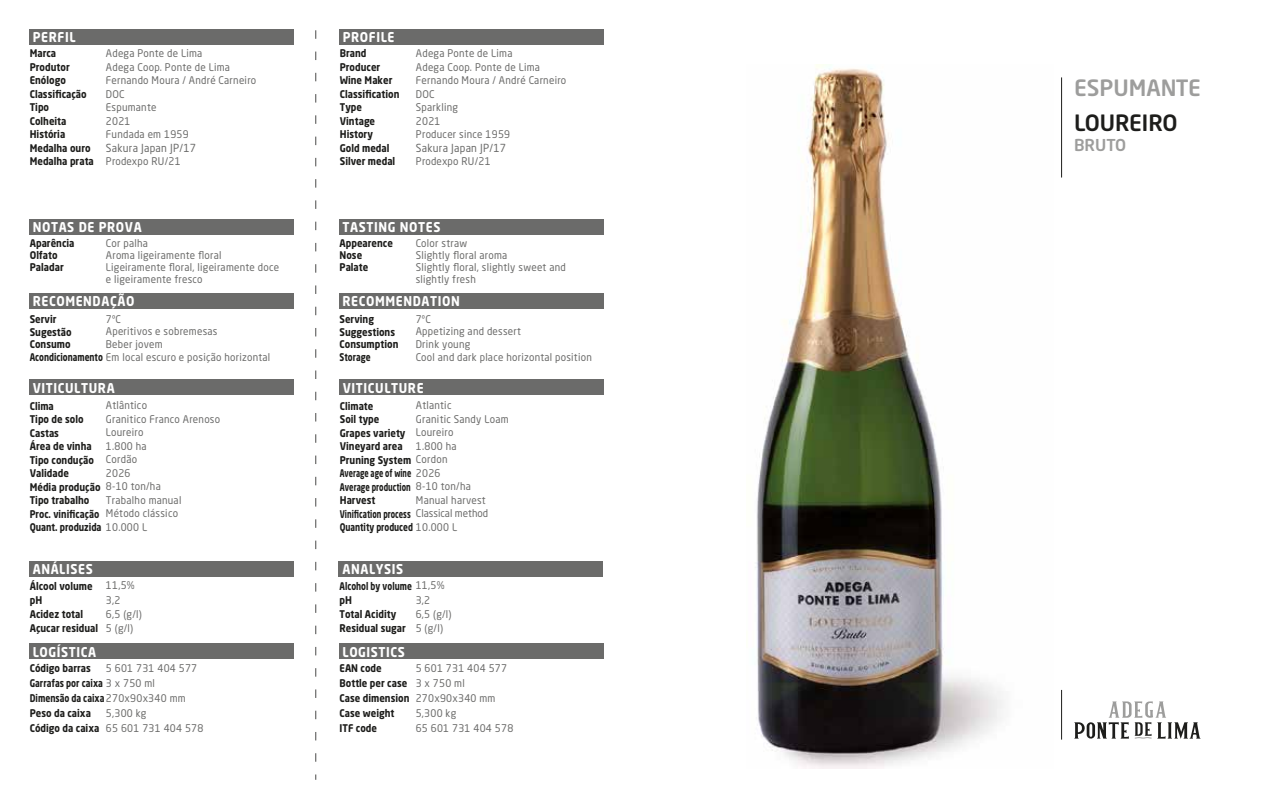
<style>
.page{position:relative;width:1263px;height:808px;background:#fff}
.page>*{position:absolute;margin:0;border:0;box-sizing:border-box;transform-origin:0 0}
.t1{font:500 22.2px "Neo Sans Std";color:#9d9d9c}
.t2{font:500 22.2px "Neo Sans Std";color:#1d1d1b}
.t3{font:500 16.2px "Neo Sans Std";color:#9d9d9c}
.t4{font:700 13.35px "Neo Sans Std";letter-spacing:.05em;color:#fff;scale:.9 1}
.t5{font:10.95px "Neo Sans Std";letter-spacing:.025em;color:#6b6b6a;scale:.94 1}
.t6{font:10.5px/13.5px "Neo Sans Std";letter-spacing:.025em;color:#6b6b6a;scale:.94 1}
.t7{font:700 10.5px/13.5px "Neo Sans Std";color:#1d1d1b;scale:.9 1}
.t8{font:700 10.5px "Neo Sans Std";color:#1d1d1b;scale:.81 1}
.t9{font:700 10.5px/13.5px "Neo Sans Std";color:#1d1d1b;scale:.72 1}
.t10{font:700 10.5px "Neo Sans Std";color:#1d1d1b;scale:.79 1}
.t11{font:700 10.5px "Neo Sans Std";color:#1d1d1b;scale:.84 1}
.t12{font:700 10.5px "Neo Sans Std";color:#1d1d1b;scale:.69 1}
.t13{font:10.5px "Neo Sans Std";color:#6b6b6a;scale:.94 1}
.s1{font-weight:700;color:#1d1d1b}
.s2{font-weight:400;color:#6b6b6a}
</style>
<div class="page">
<img style="left:755px;top:65px;width:249px;height:704px">
<hr style="left:1061px;top:77px;width:1px;height:101px;background:#1d1d1b">
<hr style="left:1061px;top:690px;width:1px;height:49px;background:#1d1d1b">
<div style="left:29px;top:29px;width:265px;height:15px;background:#6b6b6a"></div>
<div style="left:29px;top:380px;width:264px;height:15px;background:#6b6b6a"></div>
<div style="left:29px;top:219px;width:264px;height:15px;background:#6b6b6a"></div>
<div style="left:29px;top:561px;width:264px;height:15px;background:#6b6b6a"></div>
<div style="left:29px;top:293px;width:264px;height:15px;background:#6b6b6a"></div>
<div style="left:29px;top:644px;width:265px;height:15px;background:#6b6b6a"></div>
<svg style="left:315px;top:30px;width:1px;height:750px"></svg>
<div style="left:339px;top:29px;width:265px;height:15px;background:#6b6b6a"></div>
<div style="left:339px;top:219px;width:264px;height:15px;background:#6b6b6a"></div>
<div style="left:339px;top:561px;width:264px;height:15px;background:#6b6b6a"></div>
<div style="left:339px;top:644px;width:265px;height:15px;background:#6b6b6a"></div>
<div style="left:339px;top:380px;width:264px;height:15px;background:#6b6b6a"></div>
<div style="left:339px;top:293px;width:264px;height:15px;background:#6b6b6a"></div>
<svg style="left:1074px;top:701px;width:126px;height:38px"></svg>
<p class="t4" style="left:33px;top:28px;width:49px">PERFIL</p>
<p class="t7" style="left:30px;top:46px;width:73px">Marca<br>Produtor<br>Enólogo<br>Classificação<br>Tipo<br>Colheita<br>História<br>Medalha ouro<br>Medalha prata</p>
<p class="t6" style="left:106px;top:46px;width:162px">Adega Ponte de Lima<br>Adega Coop. Ponte de Lima<br>Fernando Moura / André Carneiro<br>DOC<br>Espumante<br>2021<br>Fundada em 1959</p>
<p class="t5" style="left:106px;top:141px;width:98px">Sakura Japan JP/17</p>
<p class="t6" style="left:106px;top:154px;width:81px">Prodexpo RU/21</p>
<p class="t4" style="left:33px;top:218px;width:123px">NOTAS DE PROVA</p>
<p class="t7" style="left:30px;top:237px;width:51px;line-height:12px">Aparência<br>Olfato<br>Paladar</p>
<p class="t6" style="left:106px;top:237px;width:186px;line-height:12px">Cor palha<br>Aroma ligeiramente floral<br>Ligeiramente floral, ligeiramente doce e ligeiramente fresco</p>
<p class="t4" style="left:33px;top:292px;width:114px">RECOMENDAÇÃO</p>
<p class="t7" style="left:30px;top:312px;width:48px;line-height:12.8px">Servir<br>Sugestão<br>Consumo</p>
<p class="t6" style="left:106px;top:312px;width:17px">7ºC</p>
<p class="t6" style="left:106px;top:325px;width:120px">Aperitivos e sobremesas</p>
<p class="t6" style="left:106px;top:337px;width:62px">Beber jovem</p>
<p class="t6" style="left:30px;top:350px;width:257px"><span class="s1">Acondicionamento</span> Em local escuro e posição horizontal</p>
<p class="t4" style="left:33px;top:379px;width:93px">VITICULTURA</p>
<p class="t6" style="left:106px;top:399px;width:45px">Atlântico</p>
<p class="t6" style="left:106px;top:412px;width:123px">Granitico Franco Arenoso</p>
<p class="t6" style="left:106px;top:426px;width:42px">Loureiro</p>
<p class="t6" style="left:106px;top:439px;width:45px">1.800 ha</p>
<p class="t6" style="left:106px;top:453px;width:35px">Cordão</p>
<p class="t6" style="left:106px;top:466px;width:28px">2026</p>
<p class="t6" style="left:106px;top:480px;width:60px">8-10 ton/ha</p>
<p class="t6" style="left:106px;top:493px;width:82px">Trabalho manual</p>
<p class="t6" style="left:106px;top:507px;width:78px">Método clássico</p>
<p class="t11" style="left:30px;top:520px;width:141px">Quant. produzida <span class="s2">10.000 L</span></p>
<p class="t7" style="left:30px;top:399px;width:80px">Clima<br>Tipo de solo<br>Castas<br>Área de vinha<br>Tipo condução<br>Validade<br>Média produção<br>Tipo trabalho<br>Proc. vinificação</p>
<p class="t4" style="left:33px;top:560px;width:68px">ANÁLISES</p>
<p class="t7" style="left:30px;top:578px;width:78px;line-height:14.2px">Álcool volume pH<br>Acidez total<br>Açucar residual</p>
<p class="t4" style="left:33px;top:643px;width:72px">LOGÍSTICA</p>
<p class="t6" style="left:106px;top:578px;width:40px;line-height:14.2px">11,5%<br>3,2<br>6,5 (g/l)<br>5 (g/l)</p>
<p class="t7" style="left:30px;top:661px;width:69px">Código barras</p>
<p class="t7" style="left:30px;top:705px;width:79px;line-height:15px">Peso da caixa<br>Código da caixa</p>
<p class="t6" style="left:106px;top:661px;width:99px">5 601 731 404 577</p>
<p class="t8" style="left:30px;top:676px;width:156px">Garrafas por caixa <span class="s2">3 x 750 ml</span></p>
<p class="t8" style="left:30px;top:691px;width:194px">Dimensão da caixa <span class="s2">270x90x340 mm</span></p>
<p class="t6" style="left:106px;top:706px;width:45px">5,300 kg</p>
<p class="t6" style="left:106px;top:721px;width:105px">65 601 731 404 578</p>
<p class="t4" style="left:343px;top:28px;width:59px">PROFILE</p>
<p class="t7" style="left:340px;top:46px;width:68px">Brand<br>Producer<br>Wine Maker<br>Classification<br>Type<br>Vintage<br>History<br>Gold medal<br>Silver medal</p>
<p class="t6" style="left:416px;top:46px;width:162px">Adega Ponte de Lima<br>Adega Coop. Ponte de Lima<br>Fernando Moura / André Carneiro<br>DOC<br>Sparkling<br>2021<br>Producer since 1959</p>
<p class="t5" style="left:416px;top:141px;width:98px">Sakura Japan JP/17</p>
<p class="t6" style="left:416px;top:154px;width:81px">Prodexpo RU/21</p>
<p class="t4" style="left:342px;top:218px;width:110px">TASTING NOTES</p>
<p class="t7" style="left:340px;top:237px;width:61px;line-height:12px">Appearence<br>Nose<br>Palate</p>
<p class="t6" style="left:416px;top:237px;width:161px;line-height:12px">Color straw<br>Slightly floral aroma<br>Slightly floral, slightly sweet and slightly fresh</p>
<p class="t4" style="left:342px;top:292px;width:132px">RECOMMENDATION</p>
<p class="t7" style="left:340px;top:312px;width:67px;line-height:12.8px">Serving<br>Suggestions<br>Consumption<br>Storage</p>
<p class="t6" style="left:416px;top:312px;width:189px;line-height:12.8px">7ºC<br>Appetizing and dessert<br>Drink young<br>Cool and dark place horizontal position</p>
<p class="t4" style="left:343px;top:379px;width:91px">VITICULTURE</p>
<p class="t6" style="left:416px;top:399px;width:39px">Atlantic</p>
<p class="t6" style="left:416px;top:412px;width:100px">Granitic Sandy Loam</p>
<p class="t6" style="left:416px;top:426px;width:42px">Loureiro</p>
<p class="t6" style="left:416px;top:439px;width:45px">1.800 ha</p>
<p class="t7" style="left:340px;top:453px;width:121px">Pruning System <span class="s2">Cordon</span></p>
<p class="t12" style="left:340px;top:466px;width:148px">Average age of wine <span class="s2">2026</span></p>
<p class="t6" style="left:416px;top:480px;width:60px">8-10 ton/ha</p>
<p class="t6" style="left:416px;top:493px;width:76px">Manual harvest</p>
<p class="t13" style="left:416px;top:507px;width:78px">Classical method</p>
<p class="t10" style="left:340px;top:520px;width:150px">Quantity produced <span class="s2">10.000 L</span></p>
<p class="t7" style="left:340px;top:399px;width:75px">Climate<br>Soil type<br>Grapes variety<br>Vineyard area</p>
<p class="t9" style="left:340px;top:480px;width:100px">Average production<br>Harvest<br>Vinification process</p>
<p class="t4" style="left:342px;top:560px;width:69px">ANALYSIS</p>
<p class="t6" style="left:416px;top:578px;width:40px;line-height:14.2px;text-indent:-76px"><span class="s1">Alcohol by volume</span> 11,5%<br>3,2<br>6,5 (g/l)<br>5 (g/l)</p>
<p class="t7" style="left:340px;top:592px;width:75px;line-height:14.2px">pH<br>Total Acidity<br>Residual sugar</p>
<p class="t4" style="left:342px;top:643px;width:71px">LOGISTICS</p>
<p class="t7" style="left:340px;top:660px;width:79px;line-height:15px">EAN code<br>Bottle per case<br>Case dimension<br>Case weight<br>ITF code</p>
<p class="t6" style="left:416px;top:660px;width:105px;line-height:15px">5 601 731 404 577<br>3 x 750 ml<br>270x90x340 mm<br>5,300 kg<br>65 601 731 404 578</p>
<h1 class="t1" style="left:1074px;top:74px;width:128px">ESPUMANTE</h1>
<h1 class="t2" style="left:1074px;top:109px;width:105px">LOUREIRO</h1>
<h2 class="t3" style="left:1074px;top:135px;width:54px">BRUTO</h2>
</div>
